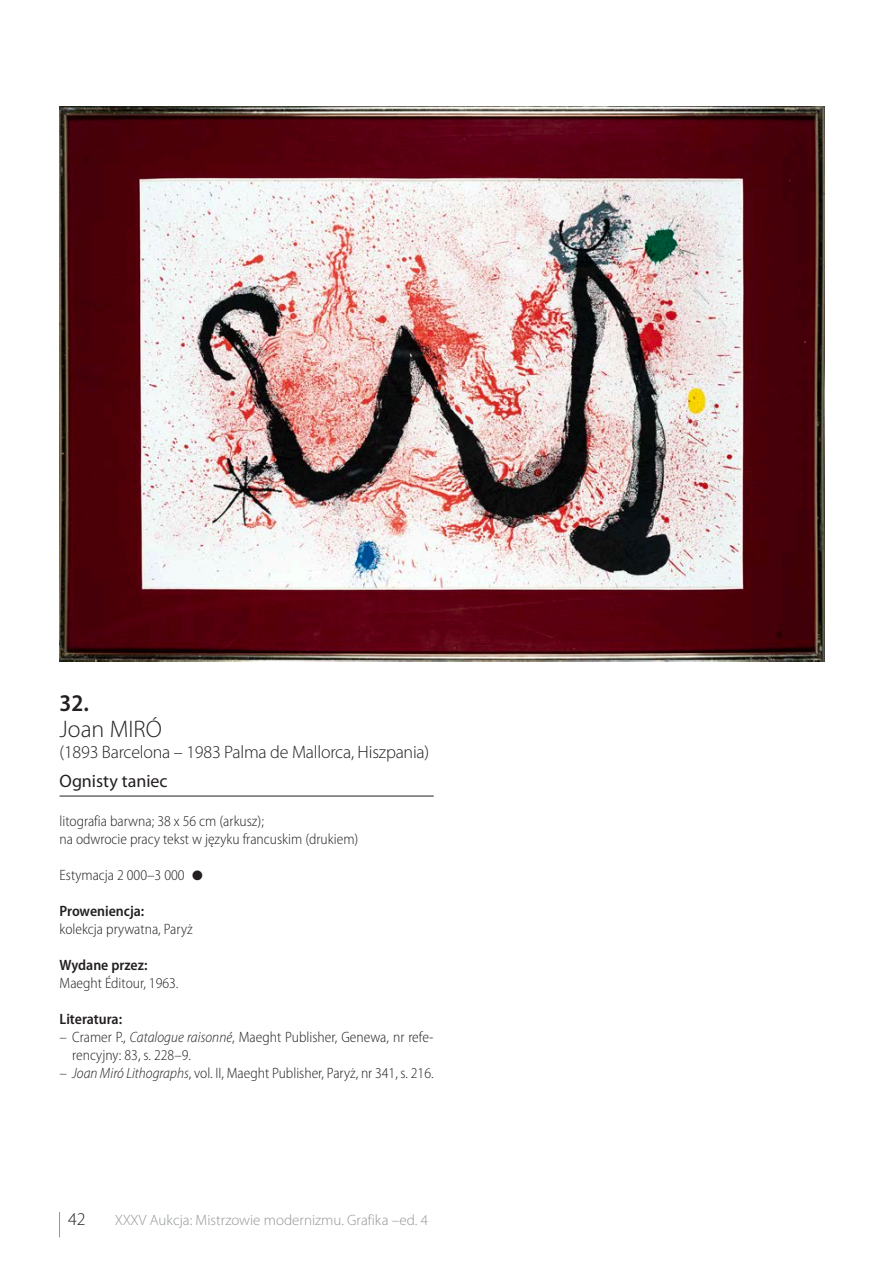
<style>
.page{position:relative;width:893px;height:1263px;background:#fff}
.page>*{position:absolute;margin:0;border:0;box-sizing:border-box;transform-origin:0 0}
.Autor{font:300 24px "Myriad Pro";color:#231f20}
.numer{font:600 semi-condensed 24px "Myriad Pro";color:#231f20}
.Autor-2{font:300 18px "Myriad Pro";letter-spacing:-.015em;color:#231f20}
.tytuł{font:18px "Myriad Pro";color:#231f20}
.punkty{font:300 semi-condensed 15px/18px "Myriad Pro";color:#231f20}
.tekst_opis{font:300 semi-condensed 15px "Myriad Pro";color:#231f20}
.t1{font:300 15px "Myriad Pro";color:#939598}
.tekst_opis-2{font:600 semi-condensed 15px "Myriad Pro";color:#231f20}
.s1{font-style:italic}
</style>
<div class="page">
<svg style="left:59px;top:1212px;width:1px;height:25px"></svg>
<hr style="left:60px;top:796px;width:374px;height:1px;background:#231f20">
<img style="left:60px;top:106px;width:765px;height:556px">
<p class="numer" style="left:60px;top:690px;width:31px">32.</p>
<p class="Autor" style="left:60px;top:715px;width:104px">Joan MIRÓ</p>
<p class="Autor-2" style="left:60px;top:742px;width:371px">(1893 Barcelona – 1983 Palma de Mallorca, Hiszpania)</p>
<p class="tytuł" style="left:60px;top:771px;width:110px">Ognisty taniec</p>
<p class="tekst_opis" style="left:60px;top:813px;width:206px">litografia barwna; 38 x 56 cm (arkusz);</p>
<p class="tekst_opis" style="left:60px;top:831px;width:301px">na odwrocie pracy tekst w języku francuskim (drukiem)</p>
<p class="tekst_opis" style="left:60px;top:867px;width:145px">Estymacja 2 000–3 000 ●</p>
<p class="tekst_opis-2" style="left:60px;top:903px;width:86px">Proweniencja:</p>
<p class="tekst_opis" style="left:60px;top:921px;width:135px">kolekcja prywatna, Paryż</p>
<p class="tekst_opis-2" style="left:60px;top:957px;width:89px">Wydane przez:</p>
<p class="tekst_opis" style="left:60px;top:975px;width:120px">Maeght Éditour, 1963.</p>
<p class="tekst_opis-2" style="left:60px;top:1011px;width:64px">Literatura:</p>
<p class="punkty" style="left:72px;top:1029px;width:363px;text-indent:-13px">– Cramer P., <span class="s1">Catalogue raisonné</span>, Maeght Publisher, Genewa, nr refe&shy;rencyjny: 83, s. 228–9.</p>
<p class="punkty" style="left:60px;top:1065px;width:376px"><span class="s1">– Joan Miró Lithographs</span>, vol. II, Maeght Publisher, Paryż, nr 341, s. 216.</p>
<p class="Autor-2" style="left:68px;top:1209px;width:19px">42</p>
<p class="t1" style="left:115px;top:1212px;width:315px">XXXV Aukcja: Mistrzowie modernizmu. Grafika –ed. 4</p>
</div>
